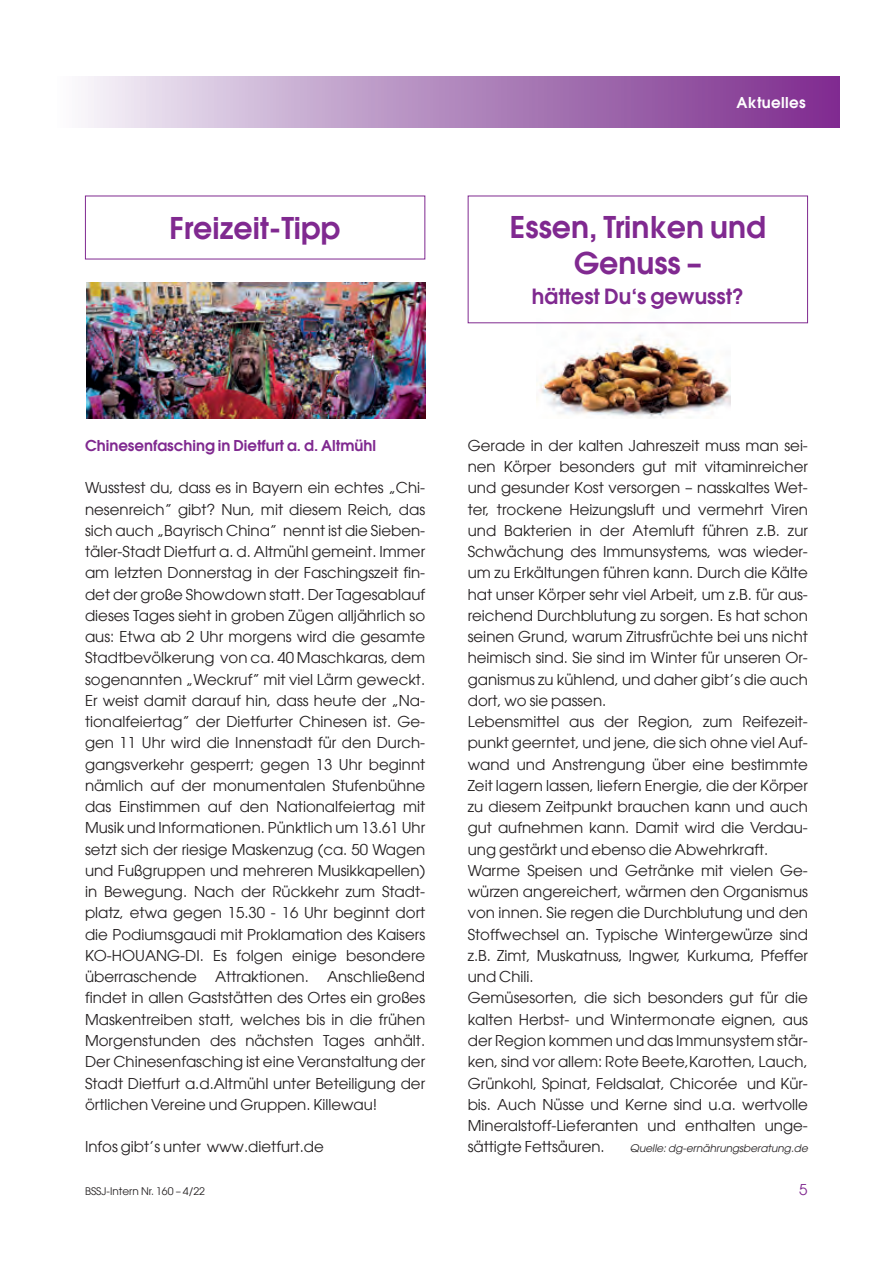
<style>
.page{position:relative;width:893px;height:1263px;background:#fff}
.page>*{position:absolute;margin:0;border:0;box-sizing:border-box;transform-origin:0 0}
.Überschrift_Thema{font:600 30px/36px "Avant Garde LT";color:#802990;text-align:center}
.Überschrift_Thema_kl{font:600 21px "Avant Garde LT";color:#802990}
.Grundschrift{font:15px/21.3px "Avant Garde LT";color:#231f20;text-align:justify}
.Grundschrift-2{font:600 15px "Avant Garde LT";color:#802990}
.Kopfzeile_links{font:600 15px "Avant Garde LT";letter-spacing:.025em;color:#fff}
.t1{font:15px "Avant Garde LT";color:#802990}
.Grundschrift-3{font:italic 10.5px "Avant Garde LT";color:#231f20}
.t2{font:10.5px "Avant Garde LT";color:#231f20}
</style>
<div class="page">
<div style="left:53px;top:77px;width:787px;height:51px;background:linear-gradient(to right,#f4f5f8,#79288b)"></div>
<img style="left:86px;top:283px;width:339px;height:136px">
<img style="left:537px;top:323px;width:194px;height:95px">
<p class="Überschrift_Thema" style="left:170px;top:209px;width:173px">Freizeit-Tipp</p>
<p class="Kopfzeile_links" style="left:736px;top:92px;width:71px">Aktuelles</p>
<p class="Überschrift_Thema" style="left:510px;top:208px;width:257px">Essen, Trinken und<br>Genuss –</p>
<p class="Überschrift_Thema_kl" style="left:532px;top:282px;width:213px">hättest Du‘s gewusst?</p>
<p class="Grundschrift-2" style="left:85px;top:435px;width:292px">Chinesenfasching in Dietfurt a. d. Altmühl</p>
<p class="Grundschrift" style="left:85px;top:477px;width:342px">Wusstest du, dass es in Bayern ein echtes „Chi&shy;nesenreich” gibt? Nun, mit diesem Reich, das sich auch „Bayrisch China” nennt ist die Sieben&shy;täler-Stadt Dietfurt a. d. Altmühl gemeint. Immer am letzten Donnerstag in der Faschingszeit fin&shy;det der große Showdown statt. Der Tagesablauf dieses Tages sieht in groben Zügen alljährlich so aus: Etwa ab 2 Uhr morgens wird die gesamte Stadtbevölkerung von ca. 40 Maschkaras, dem sogenannten „Weckruf” mit viel Lärm geweckt.<br>Er weist damit darauf hin, dass heute der „Na&shy;tionalfeiertag” der Dietfurter Chinesen ist. Ge&shy;gen 11 Uhr wird die Innenstadt für den Durch&shy;gangsverkehr gesperrt; gegen 13 Uhr beginnt nämlich auf der monumentalen Stufenbühne das Einstimmen auf den Nationalfeiertag mit Musik und Informationen. Pünktlich um 13.61 Uhr setzt sich der riesige Maskenzug (ca. 50 Wagen und Fußgruppen und mehreren Musikkapellen) in Bewegung. Nach der Rückkehr zum Stadt&shy;platz, etwa gegen 15.30 - 16 Uhr beginnt dort die Podiumsgaudi mit Proklamation des Kaisers KO-HOUANG-DI. Es folgen einige besondere überraschende Attraktionen. Anschließend findet in allen Gaststätten des Ortes ein großes Maskentreiben statt, welches bis in die frühen Morgenstunden des nächsten Tages anhält.<br>Der Chinesenfasching ist eine Veranstaltung der Stadt Dietfurt a.d.Altmühl unter Beteiligung der örtlichen Vereine und Gruppen. Killewau!</p>
<p class="Grundschrift" style="left:85px;top:1136px;width:240px">Infos gibt’s unter www.dietfurt.de</p>
<p class="Grundschrift" style="left:468px;top:435px;width:342px">Gerade in der kalten Jahreszeit muss man sei&shy;nen Körper besonders gut mit vitaminreicher und gesunder Kost versorgen – nasskaltes Wet&shy;ter, trockene Heizungsluft und vermehrt Viren und Bakterien in der Atemluft führen z.B. zur Schwächung des Immunsystems, was wieder&shy;um zu Erkältungen führen kann. Durch die Kälte hat unser Körper sehr viel Arbeit, um z.B. für aus&shy;reichend Durchblutung zu sorgen. Es hat schon seinen Grund, warum Zitrusfrüchte bei uns nicht heimisch sind. Sie sind im Winter für unseren Or&shy;ganismus zu kühlend, und daher gibt’s die auch dort, wo sie passen.</p>
<p class="Grundschrift" style="left:468px;top:711px;width:342px">Lebensmittel aus der Region, zum Reifezeit&shy;punkt geerntet, und jene, die sich ohne viel Auf&shy;wand und Anstrengung über eine bestimmte Zeit lagern lassen, liefern Energie, die der Körper zu diesem Zeitpunkt brauchen kann und auch gut aufnehmen kann. Damit wird die Verdau&shy;ung gestärkt und ebenso die Abwehrkraft.</p>
<p class="Grundschrift" style="left:468px;top:860px;width:342px">Warme Speisen und Getränke mit vielen Ge&shy;würzen angereichert, wärmen den Organismus von innen. Sie regen die Durchblutung und den Stoffwechsel an. Typische Wintergewürze sind z.B. Zimt, Muskatnuss, Ingwer, Kurkuma, Pfeffer und Chili.</p>
<p class="Grundschrift" style="left:468px;top:987px;width:342px">Gemüsesorten, die sich besonders gut für die kalten Herbst- und Wintermonate eignen, aus der Region kommen und das Immunsystem stär&shy;ken, sind vor allem: Rote Beete,Karotten, Lauch, Grünkohl, Spinat, Feldsalat, Chicorée und Kür&shy;bis. Auch Nüsse und Kerne sind u.a. wertvolle Mineralstoff-Lieferanten und enthalten unge&shy;sättigte Fettsäuren.</p>
<p class="Grundschrift-3" style="left:630px;top:1142px;width:180px">Quelle: dg-ernährungsberatung.de</p>
<p class="t2" style="left:85px;top:1185px;width:121px">BSSJ-Intern Nr. 160 – 4/22</p>
<p class="t1" style="left:799px;top:1180px;width:10px">5</p>
</div>
